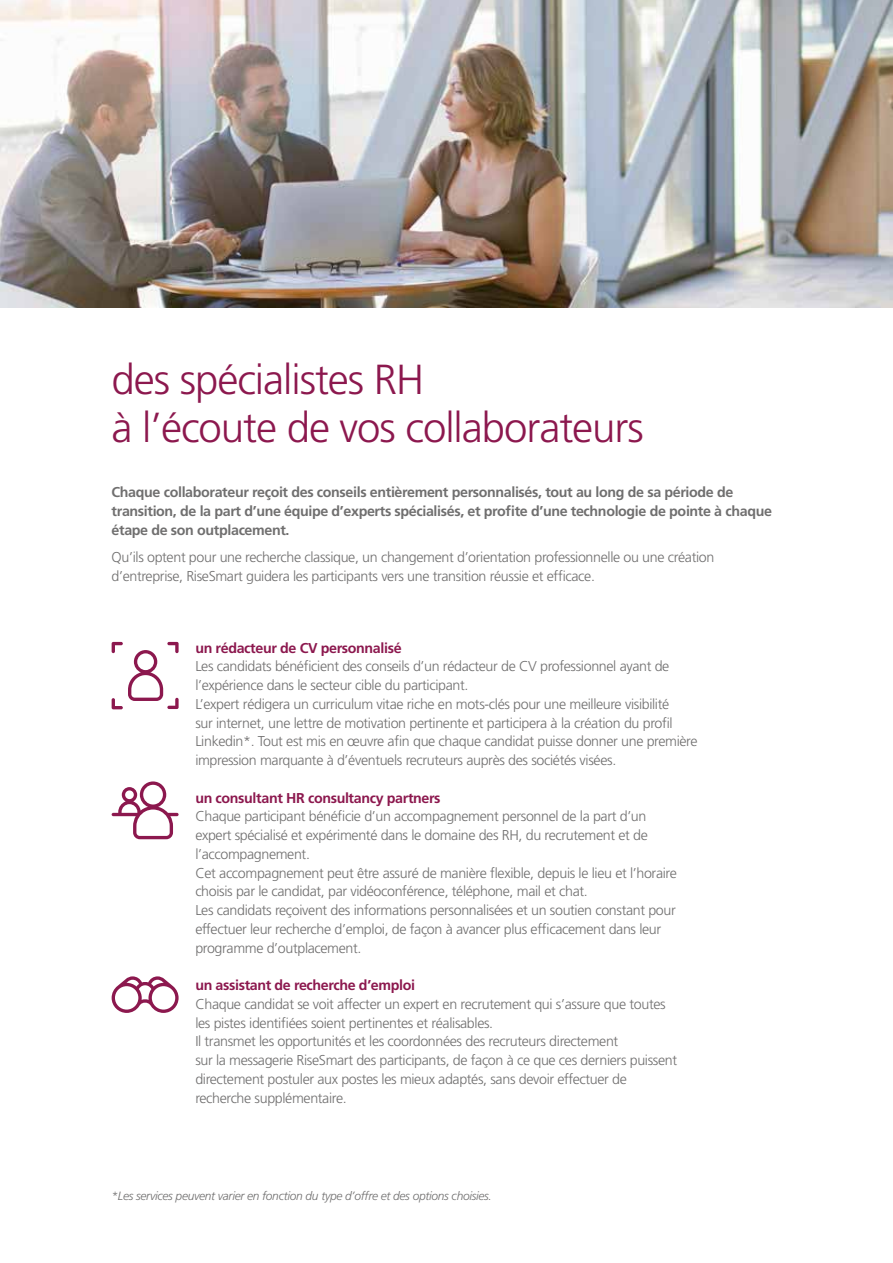
<style>
.page{position:relative;width:893px;height:1263px;background:#fff}
.page>*{position:absolute;margin:0;border:0;box-sizing:border-box;transform-origin:0 0}
.t1{font:300 42px/48px "Frutiger";letter-spacing:-.025em;color:#8c184e}
.t2{font:300 14.25px/18.8px "Frutiger";letter-spacing:-.025em;color:#706f6f}
.t3{font:700 14.25px/18.8px "Frutiger";letter-spacing:-.025em;color:#706f6f}
.t4{font:700 14.25px "Frutiger";letter-spacing:-.025em;color:#8c184e}
.t5{font:italic 300 12px "Frutiger";letter-spacing:-.025em;color:#706f6f}
</style>
<div class="page">
<img style="left:1px;top:0;width:892px;height:307px">
<svg style="left:112px;top:976px;width:67px;height:37px"></svg>
<svg style="left:112px;top:781px;width:67px;height:58px"></svg>
<svg style="left:112px;top:642px;width:67px;height:67px"></svg>
<h1 class="t1" style="left:112px;top:356px;width:534px">des spécialistes RH<br>à l’écoute de vos collaborateurs</h1>
<p class="t3" style="left:112px;top:483px;width:662px">Chaque collaborateur reçoit des conseils entièrement personnalisés, tout au long de sa période de transition, de la part d’une équipe d’experts spécialisés, et profite d’une technologie de pointe à chaque étape de son outplacement.</p>
<p class="t2" style="left:112px;top:548px;width:604px">Qu’ils optent pour une recherche classique, un changement d’orientation professionnelle ou une création d’entreprise, RiseSmart guidera les participants vers une transition réussie et efficace.</p>
<p class="t4" style="left:195px;top:639px;width:208px">un rédacteur de CV personnalisé</p>
<p class="t2" style="left:195px;top:657px;width:504px">Les candidats bénéficient des conseils d’un rédacteur de CV professionnel ayant de l’expérience dans le secteur cible du participant.<br>L’expert rédigera un curriculum vitae riche en mots-clés pour une meilleure visibilité<br>sur internet, une lettre de motivation pertinente et participera à la création du profil Linkedin*. Tout est mis en œuvre afin que chaque candidat puisse donner une première impression marquante à d’éventuels recruteurs auprès des sociétés visées.</p>
<p class="t4" style="left:195px;top:789px;width:247px">un consultant HR consultancy partners</p>
<p class="t2" style="left:195px;top:807px;width:483px">Chaque participant bénéficie d’un accompagnement personnel de la part d’un expert spécialisé et expérimenté dans le domaine des RH, du recrutement et de l’accompagnement.<br>Cet accompagnement peut être assuré de manière flexible, depuis le lieu et l’horaire choisis par le candidat, par vidéoconférence, téléphone, mail et chat.<br>Les candidats reçoivent des informations personnalisées et un soutien constant pour effectuer leur recherche d’emploi, de façon à avancer plus efficacement dans leur programme d’outplacement.</p>
<p class="t4" style="left:195px;top:977px;width:221px">un assistant de recherche d’emploi</p>
<p class="t2" style="left:195px;top:995px;width:483px">Chaque candidat se voit affecter un expert en recrutement qui s’assure que toutes les pistes identifiées soient pertinentes et réalisables.<br>Il transmet les opportunités et les coordonnées des recruteurs directement<br>sur la messagerie RiseSmart des participants, de façon à ce que ces derniers puissent directement postuler aux postes les mieux adaptés, sans devoir effectuer de recherche supplémentaire.</p>
<p class="t5" style="left:112px;top:1189px;width:382px">*Les services peuvent varier en fonction du type d’offre et des options choisies.</p>
</div>
